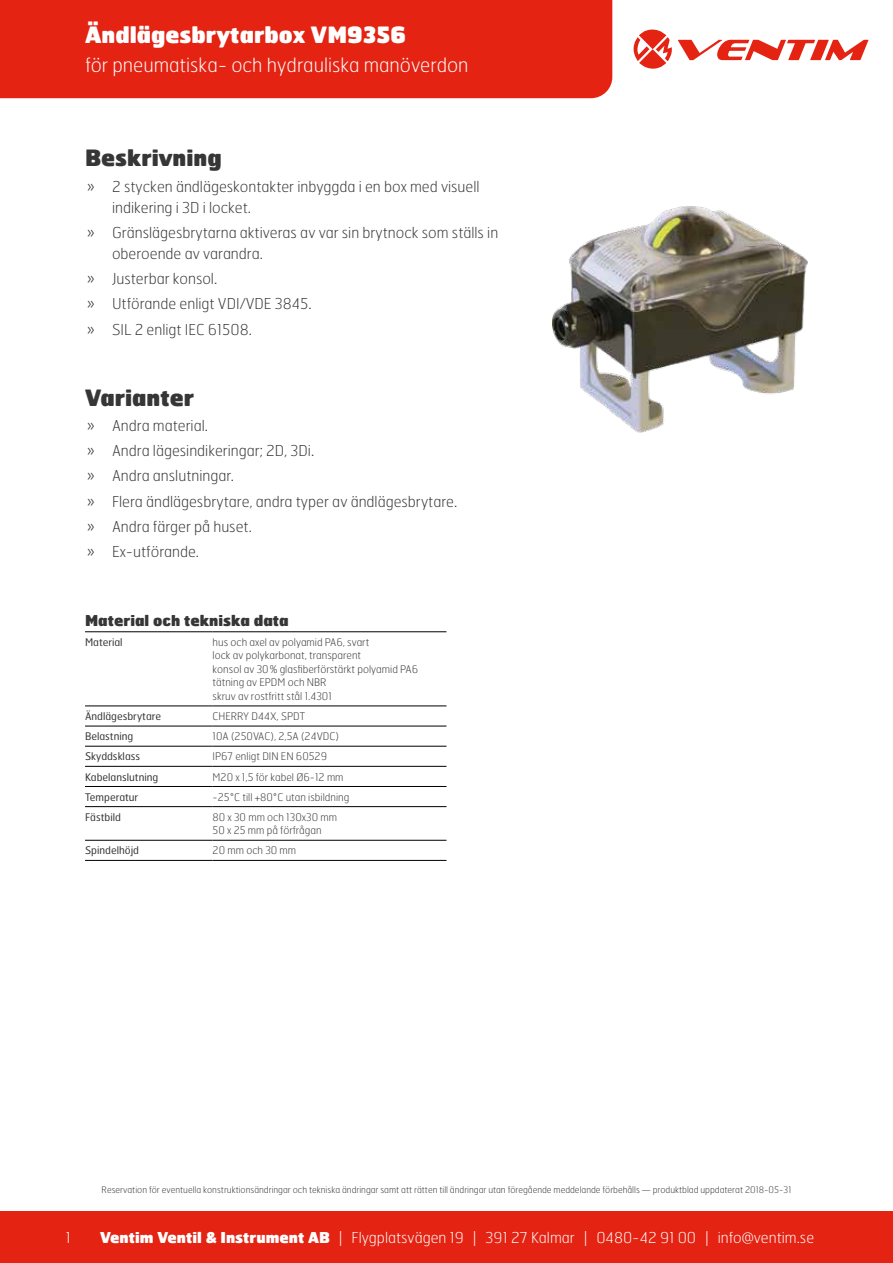
<style>
.page{position:relative;width:893px;height:1263px;background:#fff}
.page>*{position:absolute;margin:0;border:0;box-sizing:border-box;transform-origin:0 0}
.t1{font:900 22.5px "Hermes FB";color:#fff}
.t2{font:900 22.5px "Hermes FB";color:#373636}
.t3{font:100 19.5px "Hermes FB";color:#fff}
.t4{font:100 15px/25.2px "Hermes FB";color:#373636}
.t5{font:100 15px "Hermes FB";color:#fff}
.t6{font:900 15px "Hermes FB";color:#373636}
.t7{font:100 10.5px/13.5px "Hermes FB";color:#373636}
.t8{font:10.5px "Hermes FB";color:#373636}
.t9{font:100 9px "Hermes FB";color:#373636}
.s1{font-weight:900}
</style>
<div class="page">
<div style="left:0;top:1212px;width:893px;height:51px;background:#e42313"></div>
<div style="left:0;top:0;width:612px;height:98px;background:#e42313"></div>
<svg style="left:634px;top:30px;width:38px;height:39px"></svg>
<svg style="left:678px;top:40px;width:190px;height:20px"></svg>
<hr style="left:85px;top:631px;width:128px;height:1px;background:#000">
<hr style="left:213px;top:631px;width:233px;height:1px;background:#000">
<hr style="left:85px;top:706px;width:128px;height:1px;background:#000">
<hr style="left:213px;top:706px;width:233px;height:1px;background:#000">
<hr style="left:85px;top:726px;width:128px;height:1px;background:#000">
<hr style="left:213px;top:726px;width:233px;height:1px;background:#000">
<hr style="left:85px;top:746px;width:128px;height:1px;background:#000">
<hr style="left:213px;top:746px;width:233px;height:1px;background:#000">
<hr style="left:85px;top:766px;width:128px;height:1px;background:#000">
<hr style="left:213px;top:766px;width:233px;height:1px;background:#000">
<hr style="left:85px;top:786px;width:128px;height:1px;background:#000">
<hr style="left:213px;top:786px;width:233px;height:1px;background:#000">
<hr style="left:85px;top:806px;width:128px;height:1px;background:#000">
<hr style="left:213px;top:806px;width:233px;height:1px;background:#000">
<hr style="left:85px;top:840px;width:128px;height:1px;background:#000">
<hr style="left:213px;top:840px;width:233px;height:1px;background:#000">
<hr style="left:85px;top:860px;width:128px;height:1px;background:#000">
<hr style="left:213px;top:860px;width:233px;height:1px;background:#000">
<img style="left:553px;top:206px;width:255px;height:227px">
<h1 class="t1" style="left:85px;top:20px;width:322px">Ändlägesbrytarbox VM9356</h1>
<h2 class="t3" style="left:85px;top:52px;width:385px">för pneumatiska- och hydrauliska manöverdon</h2>
<h1 class="t2" style="left:85px;top:143px;width:138px">Beskrivning</h1>
<p class="t4" style="left:112px;top:175px;width:369px;line-height:21px;text-indent:-26px">» 2 stycken ändlägeskontakter inbyggda i en box med visuell indikering i 3D i locket.</p>
<p class="t4" style="left:112px;top:221px;width:388px;line-height:21px;text-indent:-26px">» Gränslägesbrytarna aktiveras av var sin brytnock som ställs in oberoende av varandra.</p>
<p class="t4" style="left:87px;top:266px;width:227px">» Justerbar konsol.<br>» Utförande enligt VDI/VDE 3845. » SIL 2 enligt IEC 61508.</p>
<h1 class="t2" style="left:85px;top:382px;width:111px">Varianter</h1>
<p class="t4" style="left:87px;top:412px;width:372px">» Andra material.<br>» Andra lägesindikeringar; 2D, 3Di.<br>» Andra anslutningar.<br>» Flera ändlägesbrytare, andra typer av ändlägesbrytare. » Andra färger på huset.<br>» Ex-utförande.</p>
<p class="t6" style="left:85px;top:610px;width:205px">Material och tekniska data</p>
<p class="t8" style="left:85px;top:635px;width:39px">Material</p>
<p class="t7" style="left:213px;top:635px;width:207px">hus och axel av polyamid PA6, svart<br>lock av polykarbonat, transparent<br>konsol av 30 % glasfiberförstärkt polyamid PA6 tätning av EPDM och NBR<br>skruv av rostfritt stål 1.4301</p>
<p class="t8" style="left:85px;top:710px;width:78px">Ändlägesbrytare</p>
<p class="t7" style="left:213px;top:709px;width:94px">CHERRY D44X, SPDT</p>
<p class="t8" style="left:85px;top:730px;width:50px">Belastning</p>
<p class="t7" style="left:213px;top:729px;width:128px">10A (250VAC), 2,5A (24VDC)</p>
<p class="t8" style="left:85px;top:750px;width:57px">Skyddsklass</p>
<p class="t7" style="left:213px;top:749px;width:116px">IP67 enligt DIN EN 60529</p>
<p class="t8" style="left:85px;top:770px;width:75px">Kabelanslutning</p>
<p class="t7" style="left:213px;top:770px;width:133px">M20 x 1,5 för kabel Ø6-12 mm</p>
<p class="t8" style="left:85px;top:790px;width:55px">Temperatur</p>
<p class="t7" style="left:213px;top:790px;width:138px">-25°C till +80°C utan isbildning</p>
<p class="t8" style="left:85px;top:810px;width:37px">Fästbild</p>
<p class="t7" style="left:213px;top:810px;width:126px">80 x 30 mm och 130x30 mm<br>50 x 25 mm på förfrågan</p>
<p class="t8" style="left:85px;top:844px;width:55px">Spindelhöjd</p>
<p class="t7" style="left:213px;top:843px;width:85px">20 mm och 30 mm</p>
<p class="t5" style="left:66px;top:1228px;width:7px">1</p>
<p class="t9" style="left:102px;top:1184px;width:691px">Reservation för eventuella konstruktionsändringar och tekniska ändringar samt att rätten till ändringar utan föregående meddelande förbehålls — produktblad uppdaterat 2018-05-31</p>
<p class="t5" style="left:100px;top:1228px;width:716px"><span class="s1">Ventim Ventil &amp; Instrument AB</span> | Flygplatsvägen 19 | 391 27 Kalmar | 0480-42 91 00 | info@ventim.se</p>
</div>
